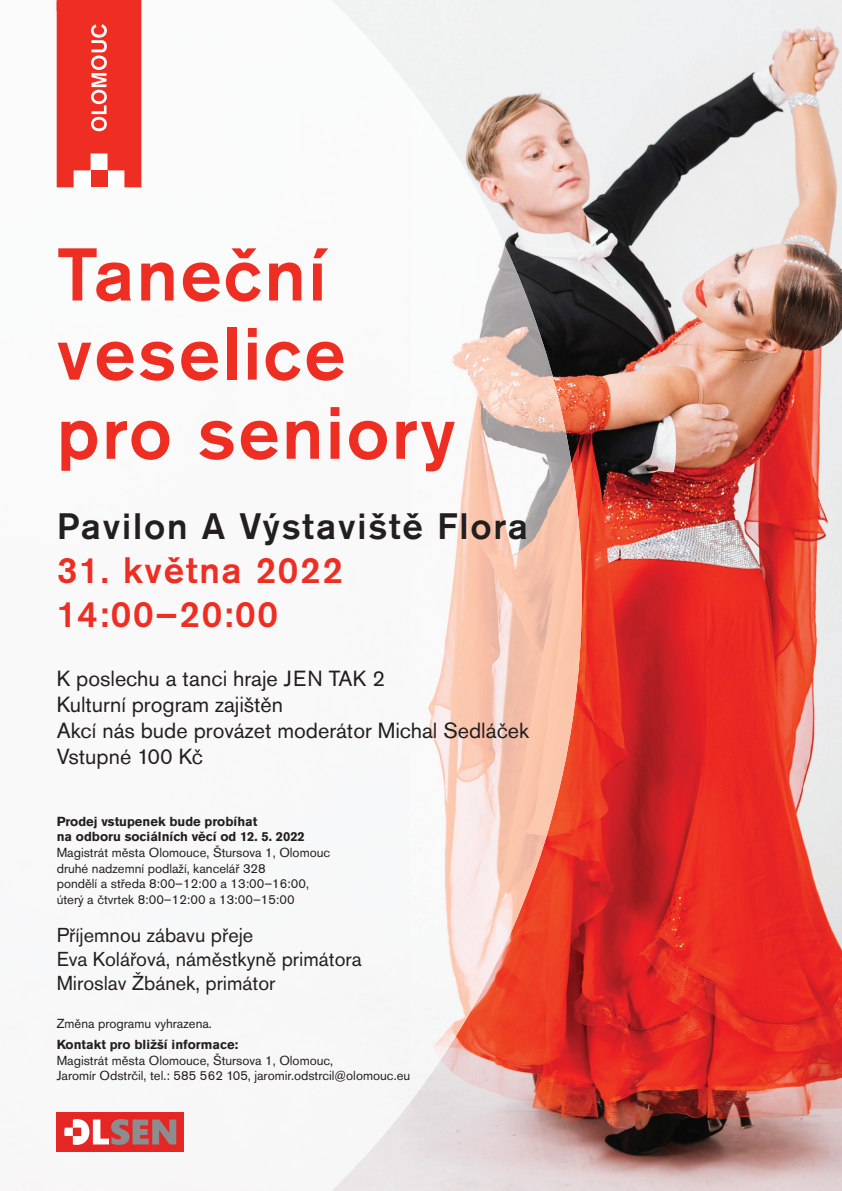
<style>
.page{position:relative;width:842px;height:1191px;background:#fff}
.page>*{position:absolute;margin:0;border:0;box-sizing:border-box;transform-origin:0 0}
.t1{font:500 73.8px/79.1px "Akzidenz Grotesk Pro";letter-spacing:.03em;color:#ee2e22}
.t2{font:500 36.4px/43.7px "Akzidenz Grotesk Pro";letter-spacing:.05em;color:#ee2e22}
.t3{font:500 36.4px "Akzidenz Grotesk Pro";letter-spacing:.05em;color:#231f20}
.t4{font:21.7px/26px "Akzidenz Grotesk Pro";color:#231f20}
.t5{font:20px/24px "Akzidenz Grotesk Pro";color:#231f20}
.t6{font:13px/15.6px "Akzidenz Grotesk Pro";color:#231f20}
.t7{font:700 13px/15.6px "Akzidenz Grotesk Pro";color:#231f20}
</style>
<div class="page">
<img style="left:377px;top:0;width:465px;height:1191px">
<img style="left:56px;top:0;width:321px;height:1191px">
<img style="left:376px;top:47px;width:35px;height:1096px">
<img style="left:410px;top:89px;width:35px;height:1012px">
<img style="left:445px;top:137px;width:35px;height:916px">
<img style="left:479px;top:194px;width:35px;height:802px">
<img style="left:513px;top:264px;width:35px;height:663px">
<img style="left:547px;top:358px;width:35px;height:475px">
<div style="left:57px;top:1112px;width:127px;height:39px;background:#e42625"></div>
<svg style="left:64px;top:1119px;width:112px;height:25px"></svg>
<svg style="left:57px;top:0;width:84px;height:187px;background:#ef4338"></svg>
<h1 class="t1" style="left:57px;top:234px;width:400px">Taneční veselice pro seniory</h1>
<h2 class="t3" style="left:57px;top:503px;width:473px">Pavilon A Výstaviště Flora</h2>
<h2 class="t2" style="left:57px;top:548px;width:288px">31. května 2022<br>14:00–20:00</h2>
<h3 class="t4" style="left:57px;top:665px;width:474px">K poslechu a tanci hraje JEN TAK 2<br>Kulturní program zajištěn<br>Akcí nás bude provázet moderátor Michal Sedláček<br>Vstupné 100 Kč</h3>
<p class="t7" style="left:57px;top:813px;width:250px">Prodej vstupenek bude probíhat<br>na odboru sociálních věcí od 12. 5. 2022</p>
<p class="t6" style="left:57px;top:844px;width:275px">Magistrát města Olomouce, Štursova 1, Olomouc druhé nadzemní podlaží, kancelář 328<br>pondělí a středa 8:00–12:00 a 13:00–16:00, úterý a čtvrtek 8:00–12:00 a 13:00–15:00</p>
<h3 class="t5" style="left:57px;top:923px;width:307px">Příjemnou zábavu přeje<br>Eva Kolářová, náměstkyně primátora<br>Miroslav Žbánek, primátor</h3>
<p class="t6" style="left:57px;top:1015px;width:157px">Změna programu vyhrazena.</p>
<p class="t7" style="left:57px;top:1036px;width:183px">Kontakt pro bližší informace:</p>
<p class="t6" style="left:57px;top:1052px;width:355px">Magistrát města Olomouce, Štursova 1, Olomouc,<br>Jaromír Odstrčil, tel.: 585 562 105, jaromir.odstrcil@olomouc.eu</p>
</div>
